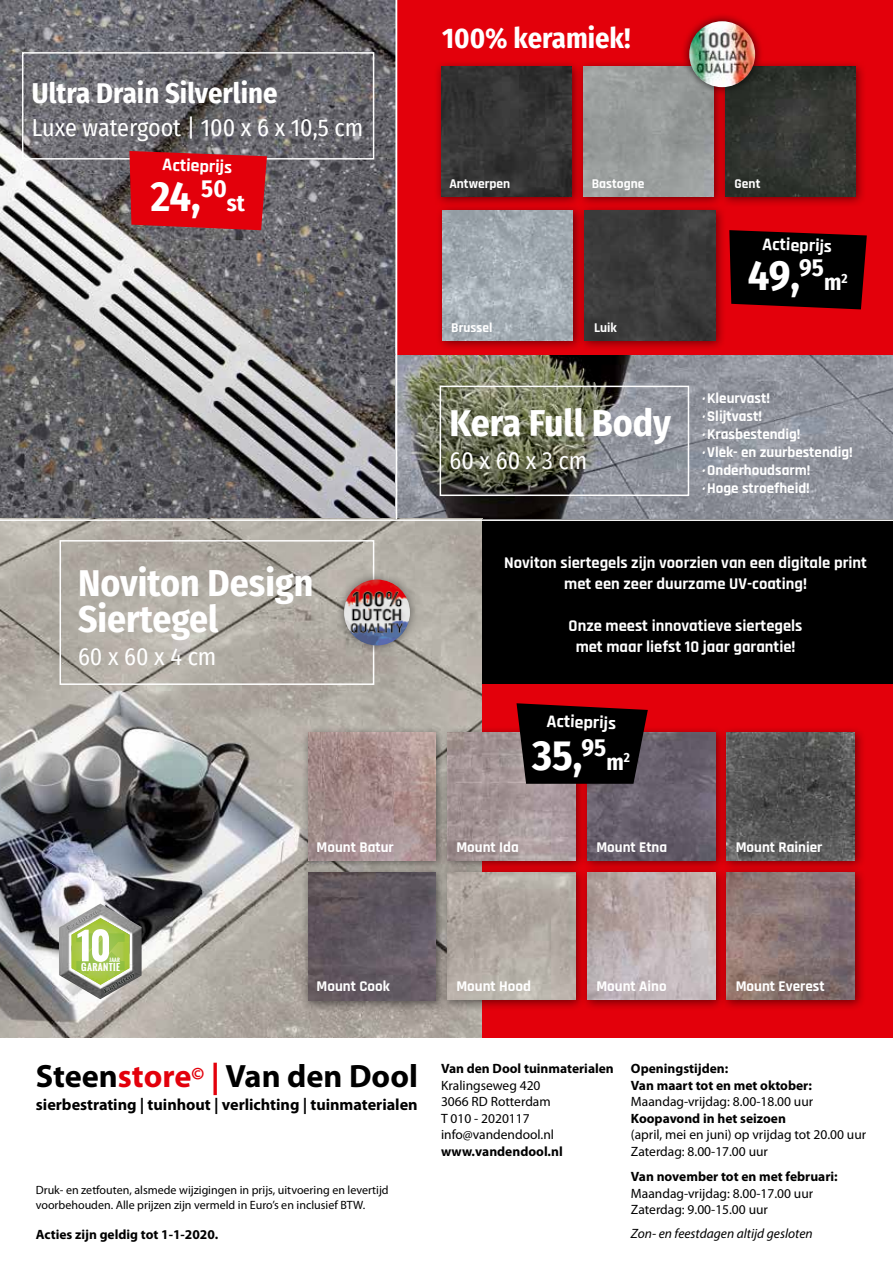
<style>
.page{position:relative;width:893px;height:1263px;background:#fff}
.page>*{position:absolute;margin:0;border:0;box-sizing:border-box;transform-origin:0 0}
.t1{font:700 42.15px "Fira Sans Condensed";color:#fff}
.t2{font:700 37.5px/36px "Fira Sans Condensed";color:#fff}
.t3{font:700 32.4px "Myriad Pro";color:#000}
.t4{font:700 28.5px "Fira Sans Condensed";color:#fff}
.t5{font:24px "Fira Sans Condensed";color:#fff}
.t6{font:700 22.8px "Fira Sans Condensed";color:#fff}
.t7{font:700 18px "Rajdhani";color:#fff}
.t8{font:700 16.5px/21px "Rajdhani";color:#fff;text-align:center}
.t9{font:700 16.2px "Myriad Pro";color:#000}
.t10{font:700 15px "Rajdhani";color:#fff}
.t11{font:13.5px/16.5px "Myriad Pro";color:#000}
.t12{font:700 13.5px/16.5px "Myriad Pro";color:#000}
.t13{font:700 13.5px "Rajdhani";color:#fff}
.t14{font:italic 13.5px "Myriad Pro";color:#000}
.t15{font:12px/15px "Myriad Pro";color:#000}
.t16{font:700 9.15px "Oswald";letter-spacing:.04em;color:#fff}
.t17{font:700 4.95px "Oswald";color:#fff}
.s1{font-family:"Caveat"}
.s2{color:#e3000b}
</style>
<div class="page">
<img style="left:0;top:0;width:396px;height:518px">
<img style="left:397px;top:354px;width:496px;height:165px">
<img style="left:0;top:518px;width:482px;height:519px">
<div style="left:482px;top:520px;width:411px;height:517px;background:#e3000b"></div>
<div style="left:482px;top:519px;width:411px;height:165px;background:#000"></div>
<div style="left:396px;top:0;width:497px;height:354px;background:#e3000b"></div>
<div style="left:60px;top:540px;width:314px;height:145px;border:2px solid #fff"></div>
<div style="left:301px;top:866px;width:146px;height:146px;background:#000;opacity:.5"></div>
<img style="left:308px;top:873px;width:128px;height:127px">
<div style="left:301px;top:726px;width:146px;height:145px;background:#000;opacity:.5"></div>
<img style="left:308px;top:732px;width:128px;height:128px">
<div style="left:581px;top:726px;width:145px;height:145px;background:#000;opacity:.5"></div>
<img style="left:587px;top:732px;width:128px;height:128px">
<div style="left:581px;top:865px;width:145px;height:146px;background:#000;opacity:.5"></div>
<img style="left:587px;top:872px;width:128px;height:128px">
<div style="left:720px;top:726px;width:146px;height:145px;background:#000;opacity:.5"></div>
<img style="left:727px;top:732px;width:127px;height:128px">
<div style="left:441px;top:865px;width:146px;height:146px;background:#000;opacity:.5"></div>
<img style="left:448px;top:872px;width:127px;height:128px">
<div style="left:441px;top:726px;width:146px;height:145px;background:#000;opacity:.5"></div>
<img style="left:448px;top:732px;width:127px;height:128px">
<div style="left:720px;top:865px;width:146px;height:146px;background:#000;opacity:.5"></div>
<img style="left:727px;top:872px;width:127px;height:128px">
<div style="left:434px;top:59px;width:149px;height:149px;background:#000;opacity:.5"></div>
<img style="left:441px;top:66px;width:130px;height:130px">
<div style="left:718px;top:59px;width:149px;height:149px;background:#000;opacity:.5"></div>
<img style="left:725px;top:66px;width:130px;height:130px">
<div style="left:576px;top:59px;width:149px;height:149px;background:#000;opacity:.5"></div>
<img style="left:583px;top:66px;width:130px;height:130px">
<div style="left:440px;top:386px;width:249px;height:110px;border:2px solid #fff"></div>
<div style="left:335px;top:571px;width:84px;height:83px;background:#000;opacity:.45"></div>
<img style="left:344px;top:579px;width:66px;height:66px;border-radius:33px">
<div style="left:680px;top:12px;width:84px;height:84px;background:#000;opacity:.75"></div>
<img style="left:689px;top:21px;width:66px;height:66px;border-radius:33px">
<svg style="left:59px;top:903px;width:83px;height:96px"></svg>
<hr style="left:396px;top:0;width:1px;height:519px;background:#fff">
<hr style="left:0;top:519px;width:893px;height:2px;background:#fff">
<div style="left:22px;top:52px;width:352px;height:108px;border:2px solid #fff"></div>
<div style="left:578px;top:204px;width:149px;height:148px;background:#000;opacity:.5"></div>
<img style="left:585px;top:211px;width:130px;height:130px">
<div style="left:436px;top:204px;width:148px;height:148px;background:#000;opacity:.5"></div>
<img style="left:443px;top:211px;width:130px;height:130px">
<svg style="left:729px;top:230px;width:138px;height:79px;background:#150001"></svg>
<svg style="left:517px;top:703px;width:131px;height:81px;background:#16090a"></svg>
<svg style="left:129px;top:151px;width:138px;height:79px;background:#d70914"></svg>
<h3 class="t4" style="left:32px;top:69px;width:247px">Ultra Drain Silverline</h3>
<h3 class="t5" style="left:32px;top:109px;width:333px">Luxe watergoot | 100 x 6 x 10,5 cm</h3>
<h3 class="t7" style="left:163px;top:154px;width:71px;rotate:2deg">Actieprijs</h3>
<h1 class="t1" style="left:151px;top:161px;width:77px">24,<sup>50</sup></h1>
<h3 class="t6" style="left:227px;top:184px;width:20px">st</h3>
<h2 class="t2" style="left:78px;top:562px;width:237px">Noviton Design<br>Siertegel</h2>
<h3 class="t5" style="left:78px;top:638px;width:140px">60 x 60 x 4 cm</h3>
<h3 class="t4" style="left:442px;top:14px;width:190px">100% keramiek!</h3>
<p class="t13" style="left:449px;top:175px;width:62px">Antwerpen</p>
<p class="t13" style="left:592px;top:175px;width:54px">Bastogne</p>
<p class="t13" style="left:735px;top:175px;width:27px">Gent</p>
<h3 class="t7" style="left:763px;top:233px;width:71px;rotate:2deg">Actieprijs</h3>
<p class="t13" style="left:451px;top:320px;width:43px">Brussel</p>
<p class="t13" style="left:594px;top:320px;width:24px">Luik</p>
<h2 class="t2" style="left:450px;top:402px;width:223px">Kera Full Body</h2>
<h3 class="t5" style="left:450px;top:442px;width:139px">60 x 60 x 3 cm</h3>
<h1 class="t1" style="left:748px;top:240px;width:78px">49,<sup>95</sup></h1>
<h3 class="t6" style="left:824px;top:263px;width:25px">m<sup>2</sup></h3>
<p class="t10" style="left:701px;top:389px;width:71px"><span class="s1">•</span> Kleurvast!</p>
<p class="t10" style="left:701px;top:407px;width:63px"><span class="s1">•</span> Slijtvast!</p>
<p class="t10" style="left:701px;top:425px;width:101px"><span class="s1">•</span> Krasbestendig!</p>
<p class="t10" style="left:701px;top:443px;width:154px"><span class="s1">•</span> Vlek- en zuurbestendig!</p>
<p class="t10" style="left:701px;top:461px;width:111px"><span class="s1">•</span> Onderhoudsarm!</p>
<p class="t10" style="left:701px;top:479px;width:111px"><span class="s1">•</span> Hoge stroefheid!</p>
<p class="t8" style="left:504px;top:552px;width:364px">Noviton siertegels zijn voorzien van een digitale print met een zeer duurzame UV-coating!</p>
<p class="t8" style="left:569px;top:615px;width:235px">Onze meest innovatieve siertegels met maar liefst 10 jaar garantie!</p>
<h3 class="t7" style="left:547px;top:710px;width:71px;rotate:2deg">Actieprijs</h3>
<h1 class="t1" style="left:532px;top:720px;width:76px">35,<sup>95</sup></h1>
<h3 class="t6" style="left:606px;top:743px;width:25px">m<sup>2</sup></h3>
<p class="t17" style="left:109px;top:956px;width:12px">JAAR</p>
<p class="t16" style="left:81px;top:960px;width:40px">GARANTIE</p>
<p class="t10" style="left:456px;top:838px;width:64px">Mount Ida</p>
<p class="t10" style="left:317px;top:838px;width:79px">Mount Batur</p>
<p class="t10" style="left:596px;top:838px;width:72px">Mount Etna</p>
<p class="t10" style="left:736px;top:838px;width:88px">Mount Rainier</p>
<p class="t10" style="left:317px;top:977px;width:75px">Mount Cook</p>
<p class="t10" style="left:456px;top:977px;width:76px">Mount Hood</p>
<p class="t10" style="left:596px;top:977px;width:72px">Mount Aino</p>
<p class="t10" style="left:736px;top:977px;width:90px">Mount Everest</p>
<h3 class="t3" style="left:36px;top:1055px;width:384px">Steen<span class="s2">store</span><sup>©</sup> <span class="s2">|</span> Van den Dool</h3>
<p class="t9" style="left:36px;top:1094px;width:383px">sierbestrating | tuinhout | verlichting | tuinmaterialen</p>
<p class="t15" style="left:36px;top:1182px;width:354px">Druk- en zetfouten, alsmede wijzigingen in prijs, uitvoering en levertijd voorbehouden. Alle prijzen zijn vermeld in Euro’s en inclusief BTW.</p>
<p class="t12" style="left:36px;top:1226px;width:184px">Acties zijn geldig tot 1-1-2020.</p>
<p class="t12" style="left:441px;top:1060px;width:174px">Van den Dool tuinmaterialen</p>
<p class="t11" style="left:441px;top:1077px;width:115px">Kralingseweg 420<br>3066 RD Rotterdam<br>T 010 - 2020117 info@vandendool.nl</p>
<p class="t12" style="left:441px;top:1142px;width:123px">www.vandendool.nl</p>
<p class="t12" style="left:631px;top:1060px;width:182px">Openingstijden:<br>Van maart tot en met oktober:</p>
<p class="t11" style="left:631px;top:1093px;width:184px">Maandag-vrijdag: 8.00-18.00 uur</p>
<p class="t12" style="left:631px;top:1109px;width:156px">Koopavond in het seizoen</p>
<p class="t11" style="left:631px;top:1126px;width:237px">(april, mei en juni) op vrijdag tot 20.00 uur<br>Zaterdag: 8.00-17.00 uur</p>
<p class="t12" style="left:631px;top:1168px;width:208px">Van november tot en met februari:</p>
<p class="t11" style="left:631px;top:1185px;width:184px">Maandag-vrijdag: 8.00-17.00 uur<br>Zaterdag: 9.00-15.00 uur</p>
<p class="t14" style="left:631px;top:1225px;width:183px">Zon- en feestdagen altijd gesloten</p>
</div>
